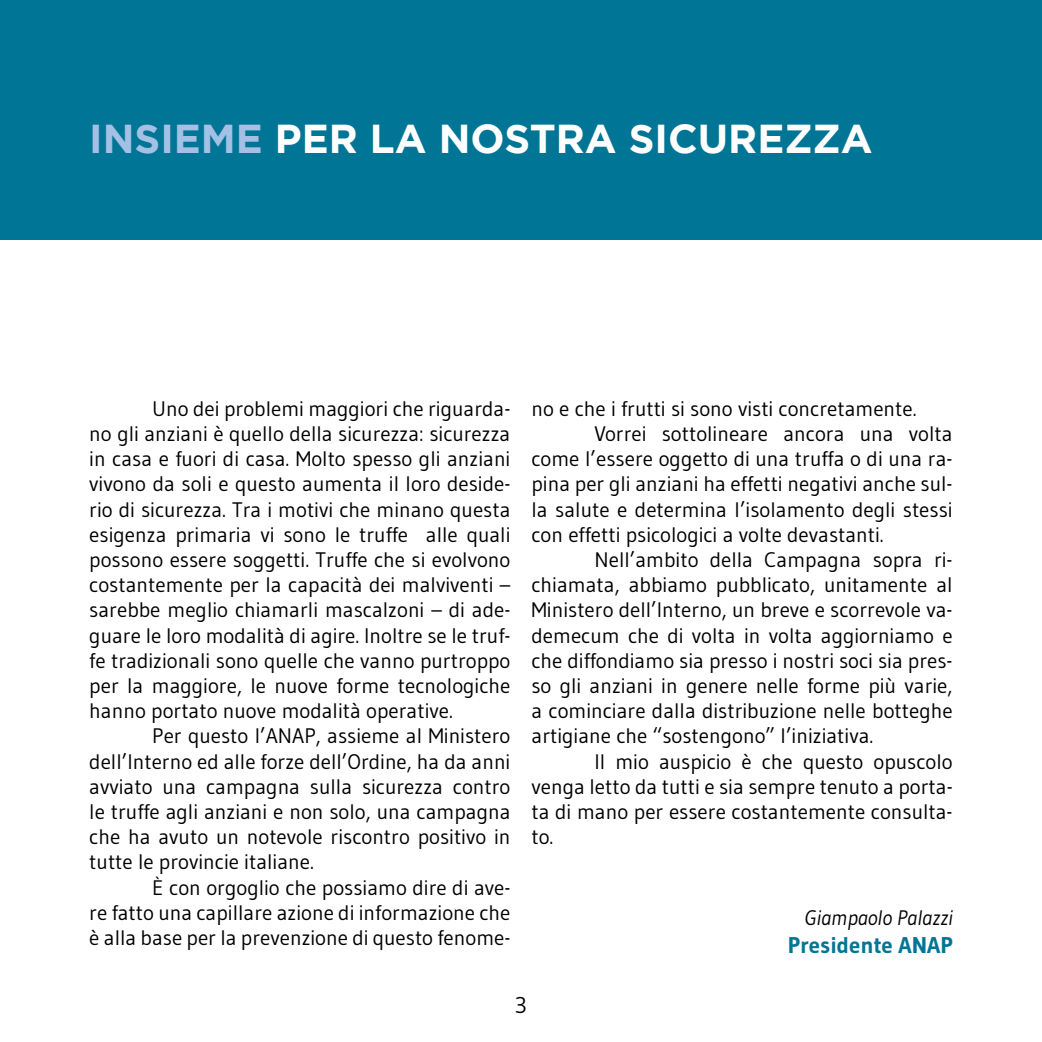
<style>
.page{position:relative;width:1042px;height:1042px;background:#fff}
.page>*{position:absolute;margin:0;border:0;box-sizing:border-box;transform-origin:0 0}
.t1{font:700 40.25px "Gotham";color:#fff}
.t2{font:700 22.75px "Gudea";color:#007595}
.t3{font:22.75px "Gudea";color:#000}
.t4{font:21px/25.2px "Gudea";color:#000;text-align:justify}
.t5{font:italic 21px "Gudea";color:#000}
.s1{color:#a4c0e4}
</style>
<div class="page">
<div style="left:0;top:0;width:1042px;height:239px;background:#007595"></div>
<h1 class="t1" style="left:89px;top:115px;width:785px"><span class="s1">INSIEME</span> PER LA NOSTRA SICUREZZA</h1>
<p class="t4" style="left:89px;top:395px;width:423px;text-indent:63px">Uno dei problemi maggiori che riguarda&shy;no gli anziani è quello della sicurezza: sicurezza in casa e fuori di casa. Molto spesso gli anziani vivono da soli e questo aumenta il loro deside&shy;rio di sicurezza. Tra i motivi che minano questa esigenza primaria vi sono le truffe alle quali possono essere soggetti. Truffe che si evolvono costantemente per la capacità dei malviventi – sarebbe meglio chiamarli mascalzoni – di ade&shy;guare le loro modalità di agire. Inoltre se le truf&shy;fe tradizionali sono quelle che vanno purtroppo per la maggiore, le nuove forme tecnologiche hanno portato nuove modalità operative.</p>
<p class="t4" style="left:89px;top:723px;width:423px;text-indent:63px">Per questo l’ANAP, assieme al Ministero dell’Interno ed alle forze dell’Ordine, ha da anni avviato una campagna sulla sicurezza contro le truffe agli anziani e non solo, una campagna che ha avuto un notevole riscontro positivo in tutte le provincie italiane.</p>
<p class="t4" style="left:89px;top:874px;width:423px;text-indent:63px">È con orgoglio che possiamo dire di ave&shy;re fatto una capillare azione di informazione che è alla base per la prevenzione di questo fenome-</p>
<p class="t4" style="left:531px;top:395px;width:387px">no e che i frutti si sono visti concretamente.</p>
<p class="t4" style="left:594px;top:421px;width:360px">Vorrei sottolineare ancora una volta</p>
<p class="t4" style="left:531px;top:446px;width:422px">come l’essere oggetto di una truffa o di una ra-</p>
<p class="t4" style="left:531px;top:471px;width:423px">pina per gli anziani ha effetti negativi anche sul-</p>
<p class="t4" style="left:531px;top:496px;width:423px">la salute e determina l’isolamento degli stessi</p>
<p class="t4" style="left:531px;top:521px;width:354px">con effetti psicologici a volte devastanti.</p>
<p class="t4" style="left:594px;top:547px;width:360px">Nell’ambito della Campagna sopra ri-</p>
<p class="t4" style="left:531px;top:572px;width:423px">chiamata, abbiamo pubblicato, unitamente al</p>
<p class="t4" style="left:531px;top:597px;width:423px">Ministero dell’Interno, un breve e scorrevole va-</p>
<p class="t4" style="left:531px;top:622px;width:423px">demecum che di volta in volta aggiorniamo e</p>
<p class="t4" style="left:531px;top:647px;width:423px">che diffondiamo sia presso i nostri soci sia pres-</p>
<p class="t4" style="left:531px;top:673px;width:423px">so gli anziani in genere nelle forme più varie,</p>
<p class="t4" style="left:531px;top:698px;width:423px">a cominciare dalla distribuzione nelle botteghe</p>
<p class="t4" style="left:531px;top:723px;width:343px">artigiane che “sostengono” l’iniziativa.</p>
<p class="t4" style="left:594px;top:748px;width:360px">Il mio auspicio è che questo opuscolo</p>
<p class="t4" style="left:531px;top:773px;width:423px">venga letto da tutti e sia sempre tenuto a porta-</p>
<p class="t4" style="left:531px;top:799px;width:423px">ta di mano per essere costantemente consulta-</p>
<p class="t4" style="left:531px;top:824px;width:23px">to.</p>
<p class="t5" style="left:804px;top:905px;width:150px">Giampaolo Palazzi</p>
<p class="t2" style="left:788px;top:930px;width:166px">Presidente ANAP</p>
<p class="t3" style="left:515px;top:991px;width:14px">3</p>
</div>
